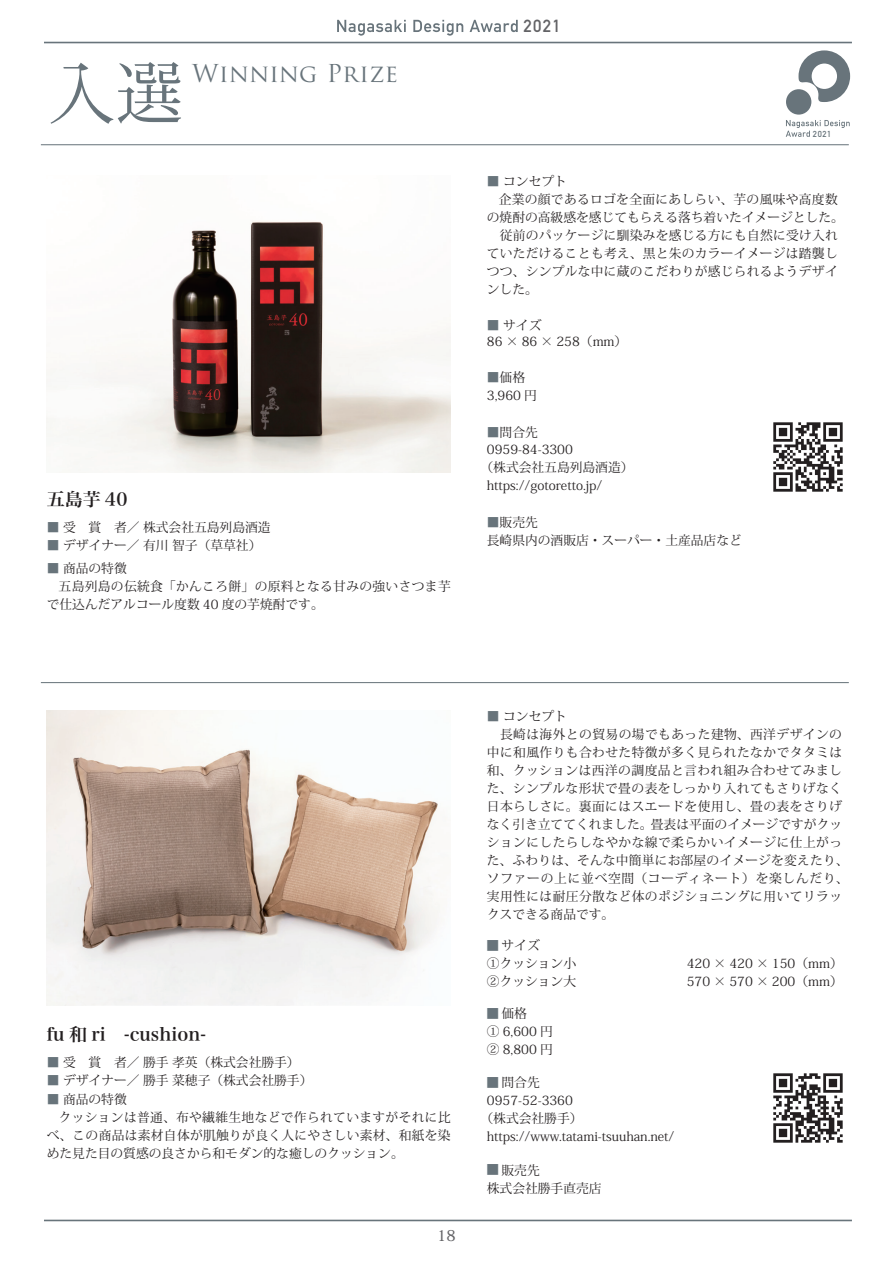
<style>
.page{position:relative;width:893px;height:1263px;background:#fff}
.page>*{position:absolute;margin:0;border:0;box-sizing:border-box;transform-origin:0 0}
.t1{font:67.5px "Koz Min Pro";color:#68747b}
.t2{font:24px "Trajan Pro";letter-spacing:.015em;color:#68747b}
.t3{font:18px "Hira Min Pro W6";color:#231f20}
.t4{font:700 17.25px "DIN Alternate";color:#636366}
.t5{font:500 15px "Koz Min Pro";color:#636366}
.t6{font:12.75px/18px "Koz Min Pr 6 N";letter-spacing:.02em;color:#231f20}
.t7{font:12.75px/18px "Koz Min Pr 6 N";color:#231f20}
.t8{font:700 8.55px "DIN Alternate";color:#68747b}
.s1{color:#68747b}
.s2{font-family:"Koz Go Pr 6 N";font-weight:200;font-size:12px;color:#68747b}
</style>
<div class="page">
<hr style="left:44px;top:1220px;width:808px;height:1px;background:#68747b">
<hr style="left:44px;top:42px;width:808px;height:1px;background:#68747b">
<div style="left:786px;top:89px;width:25px;height:26px;background:#68747b;border-radius:50%"></div>
<svg style="left:798px;top:50px;width:52px;height:52px"></svg>
<svg style="left:786px;top:120px;width:64px;height:17px"></svg>
<hr style="left:41px;top:144px;width:808px;height:1px;background:#68747b">
<hr style="left:41px;top:682px;width:808px;height:1px;background:#68747b">
<svg style="left:337px;top:20px;width:69px;height:16px"></svg>
<svg style="left:413px;top:20px;width:50px;height:16px"></svg>
<svg style="left:470px;top:20px;width:48px;height:12px"></svg>
<img style="left:47px;top:221px;width:404px;height:252px">
<img style="left:47px;top:710px;width:399px;height:296px">
<img style="left:773px;top:1073px;width:70px;height:70px">
<img style="left:773px;top:422px;width:70px;height:70px">
<h1 class="t1" style="left:48px;top:46px;width:136px">入選</h1>
<h2 class="t2" style="left:192px;top:58px;width:207px">Winning Prize</h2>
<h3 class="t3" style="left:47px;top:483px;width:82px">五島芋 40</h3>
<p class="t7" style="left:47px;top:519px;width:225px"><span class="s1">■</span> 受　賞　者／ 株式会社五島列島酒造</p>
<p class="t7" style="left:47px;top:537px;width:216px"><span class="s1">■</span> デザイナー／ 有川 智子（草草社）</p>
<p class="t6" style="left:47px;top:560px;width:82px"><span class="s1">■</span> 商品の特徴</p>
<p class="t6" style="left:59px;top:578px;width:394px">五島列島の伝統食「かんころ餅」の原料となる甘みの強いさつま芋</p>
<p class="t7" style="left:47px;top:596px;width:279px">で仕込んだアルコール度数 40 度の芋焼酎です。</p>
<h3 class="t4" style="left:524px;top:13px;width:39px">2021</h3>
<p class="t8" style="left:813px;top:127px;width:20px">2021</p>
<p class="t6" style="left:487px;top:173px;width:82px"><span class="s1">■</span> コンセプト</p>
<p class="t6" style="left:499px;top:191px;width:341px">企業の顔であるロゴを全面にあしらい、芋の風味や高度数</p>
<p class="t7" style="left:487px;top:209px;width:358px">の焼酎の高級感を感じてもらえる落ち着いたイメージとした。</p>
<p class="t6" style="left:487px;top:227px;width:352px">　従前のパッケージに馴染みを感じる方にも自然に受け入れ</p>
<p class="t6" style="left:487px;top:245px;width:352px">ていただけることも考え、黒と朱のカラーイメージは踏襲し</p>
<p class="t6" style="left:487px;top:263px;width:352px">つつ、シンプルな中に蔵のこだわりが感じられるようデザイ</p>
<p class="t6" style="left:487px;top:281px;width:52px">ンした。</p>
<p class="t7" style="left:487px;top:318px;width:142px;line-height:15.8px"><span class="s1">■</span> サイズ<br>86 × 86 × 258（mm）</p>
<p class="t6" style="left:487px;top:369px;width:52px;line-height:17.4px"><span class="s1">■</span>価格<br>3,960 円</p>
<p class="t6" style="left:487px;top:423px;width:52px"><span class="s1">■</span>問合先</p>
<p class="t7" style="left:487px;top:441px;width:88px">0959-84-3300</p>
<p class="t7" style="left:480px;top:459px;width:154px">（株式会社五島列島酒造）</p>
<p class="t7" style="left:487px;top:477px;width:117px">https://gotoretto.jp/</p>
<p class="t7" style="left:487px;top:514px;width:256px;line-height:17.4px"><span class="s1">■</span>販売先<br>長崎県内の酒販店・スーパー・土産品店など</p>
<h3 class="t3" style="left:47px;top:1018px;width:161px">fu 和 ri　-cushion-</h3>
<p class="t7" style="left:47px;top:1054px;width:254px"><span class="s1">■</span> 受　賞　者／ 勝手 孝英（株式会社勝手）</p>
<p class="t7" style="left:47px;top:1072px;width:267px"><span class="s1">■</span> デザイナー／ 勝手 菜穂子（株式会社勝手）</p>
<p class="t6" style="left:47px;top:1090px;width:82px"><span class="s1">■</span> 商品の特徴</p>
<p class="t6" style="left:59px;top:1108px;width:394px">クッションは普通、布や繊維生地などで作られていますがそれに比</p>
<p class="t6" style="left:47px;top:1126px;width:405px">べ、この商品は素材自体が肌触りが良く人にやさしい素材、和紙を染</p>
<p class="t7" style="left:47px;top:1144px;width:359px">めた見た目の質感の良さから和モダン的な癒しのクッション。</p>
<p class="t5" style="left:437px;top:1225px;width:20px">18</p>
<p class="t6" style="left:487px;top:708px;width:363px"><span class="s1">■</span> コンセプト<br>　長崎は海外との貿易の場でもあった建物、西洋デザインの中に和風作りも合わせた特徴が多く見られたなかでタタミは和、クッションは西洋の調度品と言われ組み合わせてみました、シンプルな形状で畳の表をしっかり入れてもさりげなく日本らしさに。裏面にはスエードを使用し、畳の表をさりげなく引き立ててくれました。畳表は平面のイメージですがクッションにしたらしなやかな線で柔らかいイメージに仕上がった、ふわりは、そんな中簡単にお部屋のイメージを変えたり、ソファーの上に並べ空間（コーディネート）を楽しんだり、実用性には耐圧分散など体のポジショニングに用いてリラックスできる商品です。</p>
<p class="t7" style="left:487px;top:937px;width:91px"><span class="s2">Ⱚ</span> サイズ<br>①クッション小</p>
<p class="t7" style="left:687px;top:955px;width:157px">420 × 420 × 150（mm）</p>
<p class="t7" style="left:487px;top:973px;width:91px">②クッション大</p>
<p class="t7" style="left:687px;top:973px;width:157px">570 × 570 × 200（mm）</p>
<p class="t6" style="left:487px;top:1004px;width:67px"><span class="s2">Ⱚ</span>価格<br>① 6,600 円<br>② 8,800 円</p>
<p class="t6" style="left:487px;top:1074px;width:54px"><span class="s2">Ⱚ</span> 問合先</p>
<p class="t7" style="left:487px;top:1092px;width:88px">0957-52-3360</p>
<p class="t6" style="left:480px;top:1110px;width:103px">（株式会社勝手）</p>
<p class="t7" style="left:487px;top:1128px;width:189px">https://www.tatami-tsuuhan.net/</p>
<p class="t7" style="left:487px;top:1161px;width:116px"><span class="s2">Ⱚ</span> 販売先<br>株式会社勝手直売店</p>
</div>
